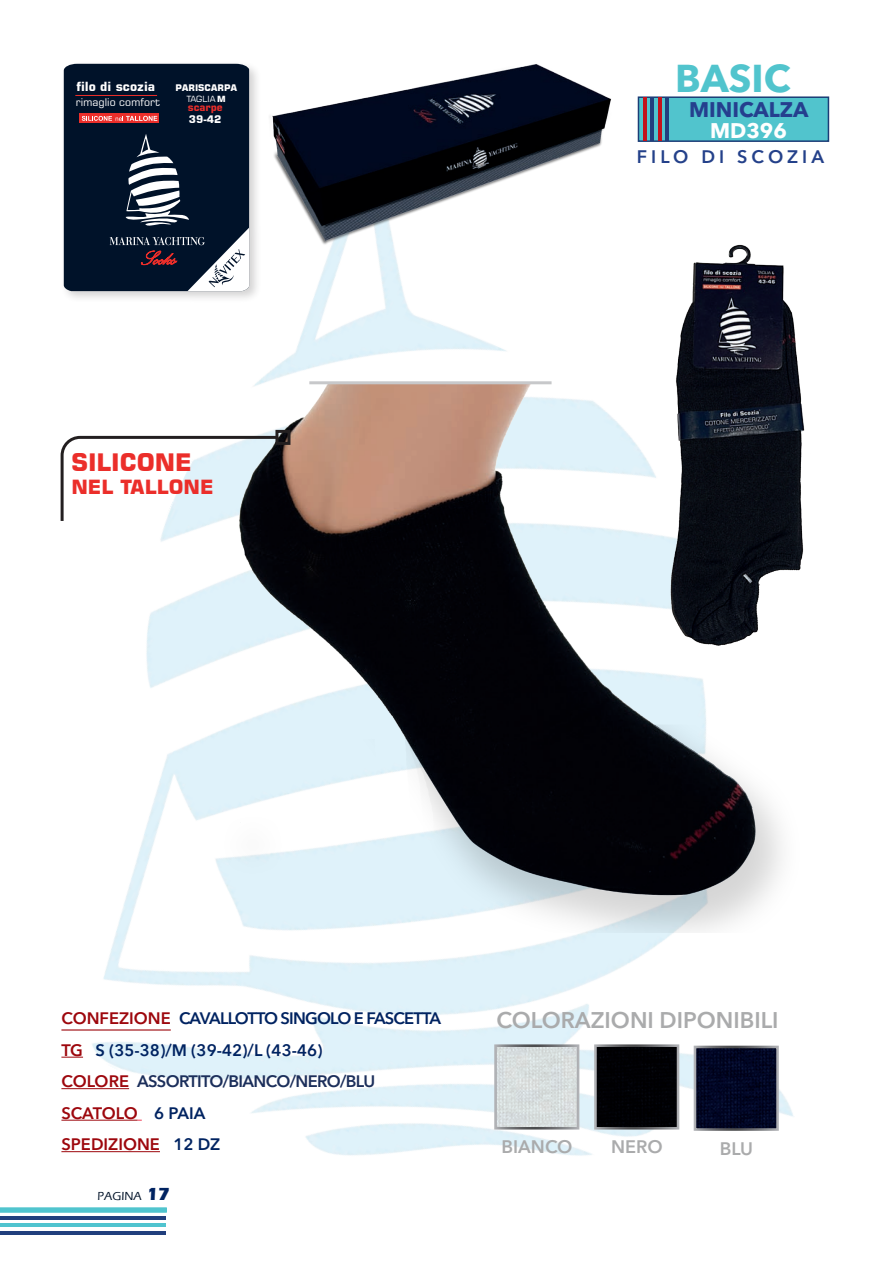
<style>
.page{position:relative;width:893px;height:1263px;background:#fff}
.page>*{position:absolute;margin:0;border:0;box-sizing:border-box;transform-origin:0 0}
.t1{font:700 38.55px "Avenir Next LT Pro";color:#51c4cd}
.t2{font:24.15px "Palace Script";color:#eb2e2a}
.t3{font:700 24px "Square 721 BT";color:#eb2e2a}
.t4{font:600 22.5px "Avenir Next LT Pro";color:#aaabac}
.t5{font:700 21px "Avenir Next LT Pro";color:#253f8e}
.t6{font:700 21px "Avenir Next LT Pro";color:#fff}
.t7{font:700 19.5px "Square 721 BT";color:#eb2e2a}
.t8{font:600 18px "Avenir Next LT Pro";color:#aaabac}
.t9{font:600 18px "Avenir Next LT Pro";letter-spacing:.23em;color:#24418a}
.t10{font:600 16.5px/31.5px "Avenir Next LT Pro";letter-spacing:-.04em;color:#002361}
.t11{font:700 12.6px "Square 721 BT";color:#fff}
.t12{font:500 12px "Eras ITC";color:#001228}
.t13{font:10.65px "Square 721 BT";color:#fff}
.t14{font:700 10.35px "Square 721 BT";color:#eb2e2a}
.t15{font:700 10.35px "Square 721 BT";color:#fff}
.t16{font:700 9.15px "Square 721 BT";color:#fff}
.t17{font:8.4px "Square 721 BT";color:#fff}
.s1{font-weight:700}
.s2{color:#9d070d}
.s3{color:#1c2f5b}
.s4{font-weight:700;font-size:18px;color:#002361}
</style>
<div class="page">
<img style="left:0;top:123px;width:830px;height:1112px">
<div style="left:638px;top:97px;width:190px;height:44px;background:#51c4cd"></div>
<div style="left:638px;top:96px;width:191px;height:46px;border:2px solid #1b3d76"></div>
<hr style="left:643px;top:97px;width:4px;height:44px;background:#c4121a">
<hr style="left:650px;top:97px;width:4px;height:44px;background:#213f7d">
<hr style="left:658px;top:97px;width:4px;height:44px;background:#c4121a">
<hr style="left:665px;top:97px;width:4px;height:44px;background:#213f7d">
<img style="left:265px;top:64px;width:351px;height:186px">
<div style="left:60px;top:60px;width:202px;height:243px;background:#231f20;opacity:.2"></div>
<svg style="left:64px;top:64px;width:185px;height:227px;background:#1b283d"></svg>
<img style="left:223px;top:383px;width:582px;height:550px">
<hr style="left:309px;top:381px;width:243px;height:3px;background:#c7c8ca">
<img style="left:637px;top:236px;width:193px;height:418px">
<svg style="left:59px;top:434px;width:221px;height:90px"></svg>
<div style="left:275px;top:430px;width:15px;height:15px;border:3px solid #231f20"></div>
<svg style="left:0;top:1207px;width:167px;height:6px"></svg>
<svg style="left:0;top:1215px;width:166px;height:4px"></svg>
<hr style="left:0;top:1223px;width:166px;height:4px;background:#50c4cf">
<svg style="left:0;top:1230px;width:166px;height:4px"></svg>
<img style="left:498px;top:1048px;width:77px;height:77px">
<div style="left:494px;top:1044px;width:85px;height:85px;border:3px solid #fff"></div>
<img style="left:698px;top:1050px;width:77px;height:77px">
<div style="left:598px;top:1048px;width:77px;height:77px;background:#000003"></div>
<hr style="left:61px;top:1029px;width:110px;height:1px;background:#9d070d">
<svg style="left:61px;top:1057px;width:22px;height:1px"></svg>
<hr style="left:61px;top:1088px;width:68px;height:1px;background:#9d070d">
<hr style="left:61px;top:1120px;width:77px;height:1px;background:#9d070d">
<hr style="left:61px;top:1151px;width:99px;height:1px;background:#9d070d">
<p class="t11" style="left:76px;top:79px;width:80px">filo di scozia</p>
<p class="t13" style="left:76px;top:95px;width:86px">rimaglio comfort</p>
<p class="t16" style="left:176px;top:82px;width:63px">PARISCARPA</p>
<p class="t17" style="left:187px;top:94px;width:40px">TAGLIA <span class="s1">M</span></p>
<p class="t14" style="left:188px;top:101px;width:36px">scarpe</p>
<p class="t15" style="left:189px;top:113px;width:34px">39-42</p>
<h2 class="t2" style="left:141px;top:242px;width:37px">Socks</h2>
<h3 class="t3" style="left:71px;top:448px;width:122px">SILICONE</h3>
<p class="t7" style="left:71px;top:475px;width:144px">NEL TALLONE</p>
<h1 class="t1" style="left:675px;top:55px;width:117px">BASIC</h1>
<p class="t5" style="left:689px;top:97px;width:121px">MINICALZA</p>
<p class="t6" style="left:710px;top:118px;width:79px">MD396</p>
<p class="t9" style="left:637px;top:146px;width:189px">FILO DI SCOZIA</p>
<p class="t10" style="left:61px;top:1002px;width:381px"><span class="s2">CONFEZIONE</span> CAVALLOTTO SINGOLO E FASCETTA<br><span class="s2">TG</span> S (35-38)/M (39-42)/L (43-46)<br><span class="s2">COLORE</span> <span class="s3">ASSORTITO/BIANCO/NERO/BLU<br></span><span class="s2">SCATOLO</span> 6 PAIA<br><span class="s2">SPEDIZIONE</span> 12 DZ</p>
<h3 class="t4" style="left:496px;top:1006px;width:284px">COLORAZIONI DIPONIBILI</h3>
<p class="t8" style="left:501px;top:1135px;width:73px">BIANCO</p>
<p class="t8" style="left:611px;top:1135px;width:53px">NERO</p>
<p class="t8" style="left:720px;top:1138px;width:35px">BLU</p>
<p class="t12" style="left:98px;top:1189px;width:74px">PAGINA <span class="s4">17</span></p>
</div>
